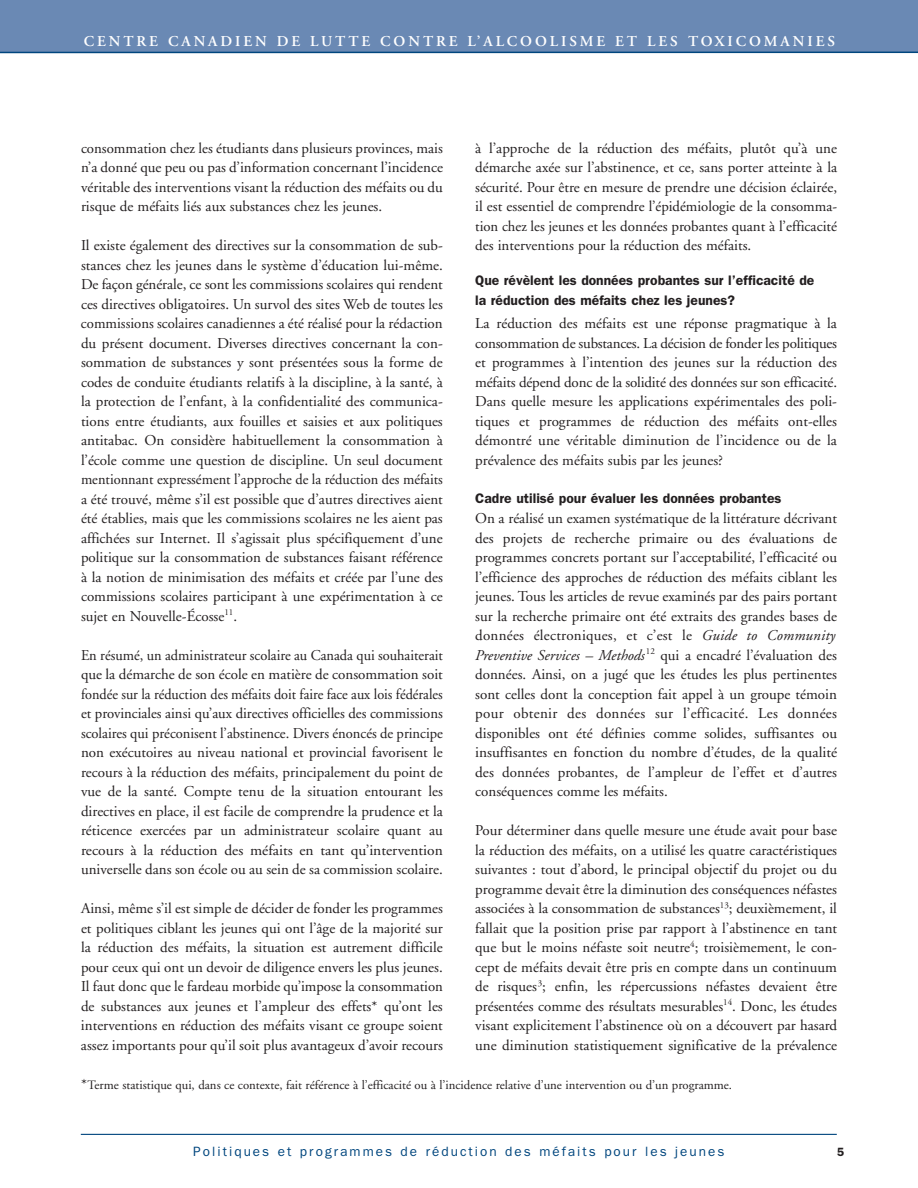
<style>
.page{position:relative;width:918px;height:1188px;background:#fff}
.page>*{position:absolute;margin:0;border:0;box-sizing:border-box;transform-origin:0 0}
.t1{font:15px/19.5px "Adobe Garamond";color:#231f20;text-align:justify}
.t2{font:15px/19.5px "Adobe Garamond";color:#231f20;text-align:justify;scale:.96 1}
.t3{font:600 15px "Adobe Garamond";letter-spacing:.195em;color:#fff}
.t4{font:600 13.8px/19.4px "Franklin Gothic";color:#231f20}
.t5{font:13.5px "Franklin Gothic";letter-spacing:.15em;color:#00467e}
.t6{font:12.75px "Adobe Garamond";color:#231f20}
.t7{font:600 12px "Franklin Gothic";color:#231f20}
.s1{font-style:italic}
.s2{font-size:15px}
</style>
<div class="page">
<div style="left:0;top:0;width:918px;height:53px;background:#6a89b4"></div>
<hr style="left:0;top:52px;width:918px;height:1px;background:#00467e">
<hr style="left:81px;top:1134px;width:756px;height:1px;background:#00467e">
<p class="t3" style="left:84px;top:35px;width:753px">CENTRE CANADIEN DE LUTTE CONTRE L’ALCOOLISME ET LES TOXICOMANIES</p>
<p class="t1" style="left:475px;top:139px;width:363px">à l’approche de la réduction des méfaits, plutôt qu’à une démarche axée sur l’abstinence, et ce, sans porter atteinte à la sécurité. Pour être en mesure de prendre une décision éclairée, il est essentiel de comprendre l’épidémiologie de la consomma&shy;tion chez les jeunes et les données probantes quant à l’efficacité des interventions pour la réduction des méfaits.</p>
<p class="t4" style="left:475px;top:271px;width:341px">Que révèlent les données probantes sur l’efficacité de la réduction des méfaits chez les jeunes?</p>
<p class="t1" style="left:475px;top:315px;width:363px">La réduction des méfaits est une réponse pragmatique à la consommation de substances. La décision de fonder les politiques et programmes à l’intention des jeunes sur la réduction des méfaits dépend donc de la solidité des données sur son efficacité.<br>Dans quelle mesure les applications expérimentales des poli&shy;tiques et programmes de réduction des méfaits ont-elles démontré une véritable diminution de l’incidence ou de la prévalence des méfaits subis par les jeunes?</p>
<p class="t4" style="left:475px;top:488px;width:308px">Cadre utilisé pour évaluer les données probantes</p>
<p class="t1" style="left:475px;top:510px;width:363px">On a réalisé un examen systématique de la littérature décrivant des projets de recherche primaire ou des évaluations de programmes concrets portant sur l’acceptabilité, l’efficacité ou l’efficience des approches de réduction des méfaits ciblant les jeunes. Tous les articles de revue examinés par des pairs portant sur la recherche primaire ont été extraits des grandes bases de données électroniques, et c’est le <span class="s1">Guide to Community Preventive Services – Methods</span><sup>12</sup> qui a encadré l’évaluation des données. Ainsi, on a jugé que les études les plus pertinentes sont celles dont la conception fait appel à un groupe témoin pour obtenir des données sur l’efficacité. Les données disponibles ont été définies comme solides, suffisantes ou insuffisantes en fonction du nombre d’études, de la qualité des données probantes, de l’ampleur de l’effet et d’autres conséquences comme les méfaits.</p>
<p class="t1" style="left:475px;top:822px;width:363px">Pour déterminer dans quelle mesure une étude avait pour base la réduction des méfaits, on a utilisé les quatre caractéristiques suivantes : tout d’abord, le principal objectif du projet ou du programme devait être la diminution des conséquences néfastes associées à la consommation de substances<sup>13</sup>; deuxièmement, il fallait que la position prise par rapport à l’abstinence en tant que but le moins néfaste soit neutre<sup>4</sup>; troisièmement, le con&shy;cept de méfaits devait être pris en compte dans un continuum de risques<sup>3</sup>; enfin, les répercussions néfastes devaient être présentées comme des résultats mesurables<sup>14</sup>. Donc, les études visant explicitement l’abstinence où on a découvert par hasard une diminution statistiquement significative de la prévalence</p>
<p class="t6" style="left:81px;top:1080px;width:653px"><span class="s2">*</span>Terme statistique qui, dans ce contexte, fait référence à l’efficacité ou à l’incidence relative d’une intervention ou d’un programme.</p>
<p class="t1" style="left:81px;top:139px;width:363px">consommation chez les étudiants dans plusieurs provinces, mais n’a donné que peu ou pas d’information concernant l’incidence véritable des interventions visant la réduction des méfaits ou du risque de méfaits liés aux substances chez les jeunes.</p>
<p class="t1" style="left:81px;top:237px;width:363px">Il existe également des directives sur la consommation de sub&shy;stances chez les jeunes dans le système d’éducation lui-même.<br>De façon générale, ce sont les commissions scolaires qui rendent ces directives obligatoires. Un survol des sites Web de toutes les commissions scolaires canadiennes a été réalisé pour la rédaction du présent document. Diverses directives concernant la con&shy;sommation de substances y sont présentées sous la forme de codes de conduite étudiants relatifs à la discipline, à la santé, à la protection de l’enfant, à la confidentialité des communica&shy;tions entre étudiants, aux fouilles et saisies et aux politiques antitabac. On considère habituellement la consommation à l’école comme une question de discipline. Un seul document mentionnant expressément l’approche de la réduction des méfaits a été trouvé, même s’il est possible que d’autres directives aient été établies, mais que les commissions scolaires ne les aient pas affichées sur Internet. Il s’agissait plus spécifiquement d’une politique sur la consommation de substances faisant référence à la notion de minimisation des méfaits et créée par l’une des commissions scolaires participant à une expérimentation à ce sujet en Nouvelle-Écosse<sup>11</sup>.</p>
<p class="t2" style="left:81px;top:646px;width:379px">En résumé, un administrateur scolaire au Canada qui souhaiterait que la démarche de son école en matière de consommation soit fondée sur la réduction des méfaits doit faire face aux lois fédérales et provinciales ainsi qu’aux directives officielles des commissions scolaires qui préconisent l’abstinence. Divers énoncés de principe non exécutoires au niveau national et provincial favorisent le recours à la réduction des méfaits, principalement du point de vue de la santé. Compte tenu de la situation entourant les directives en place, il est facile de comprendre la prudence et la réticence exercées par un administrateur scolaire quant au recours à la réduction des méfaits en tant qu’intervention universelle dans son école ou au sein de sa commission scolaire.</p>
<p class="t1" style="left:81px;top:900px;width:363px">Ainsi, même s’il est simple de décider de fonder les programmes et politiques ciblant les jeunes qui ont l’âge de la majorité sur la réduction des méfaits, la situation est autrement difficile pour ceux qui ont un devoir de diligence envers les plus jeunes.<br>Il faut donc que le fardeau morbide qu’impose la consommation de substances aux jeunes et l’ampleur des effets* qu’ont les interventions en réduction des méfaits visant ce groupe soient assez importants pour qu’il soit plus avantageux d’avoir recours</p>
<p class="t5" style="left:193px;top:1144px;width:533px">Politiques et programmes de réduction des méfaits pour les jeunes</p>
<p class="t7" style="left:837px;top:1145px;width:9px">5</p>
</div>
